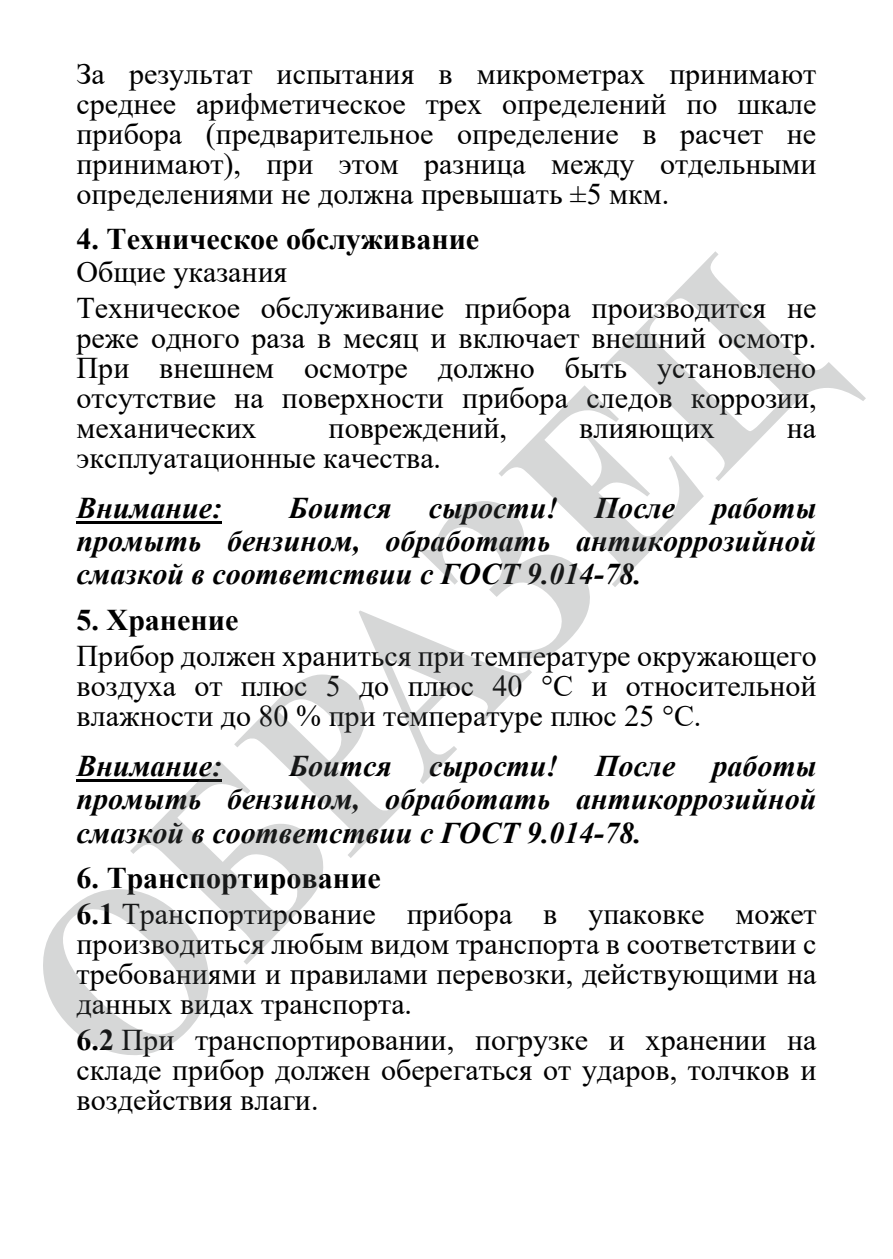
<style>
.page{position:relative;width:893px;height:1259px;background:#fff}
.page>*{position:absolute;margin:0;border:0;box-sizing:border-box;transform-origin:0 0}
.t1{font:30px/30px "Times New Roman";color:#000;text-align:justify}
.t2{font:italic 700 30px/33px "Times New Roman";color:#000;text-align:justify}
.t3{font:700 30px "Times New Roman";color:#000}
.s1{font-weight:700}
.s2{font-weight:700;color:#fff}
</style>
<div class="page">
<svg style="left:602px;top:251px;width:264px;height:230px"></svg>
<svg style="left:43px;top:385px;width:661px;height:670px"></svg>
<p class="t1" style="left:76px;top:58px;width:742px">За результат испытания в микрометрах принимают среднее арифметическое трех определений по шкале прибора (предварительное определение в расчет не принимают), при этом разница между отдельными определениями не должна превышать ±5 мкм.</p>
<p class="t3" style="left:76px;top:217px;width:404px">4. Техническое обслуживание</p>
<p class="t1" style="left:76px;top:252px;width:741px;line-height:36.3px">Общие указания<br>Техническое обслуживание прибора производится не</p>
<p class="t1" style="left:76px;top:322px;width:742px">реже одного раза в месяц и включает внешний осмотр.<br>При внешнем осмотре должно быть установлено отсутствие на поверхности прибора следов коррозии, механических</p>
<p class="t1" style="left:329px;top:412px;width:180px">повреждений,</p>
<p class="t1" style="left:579px;top:412px;width:137px">влияющих</p>
<p class="t1" style="left:787px;top:412px;width:31px">на</p>
<p class="t1" style="left:77px;top:442px;width:366px">эксплуатационные качества.</p>
<p class="t2" style="left:77px;top:491px;width:147px">Внимание:</p>
<p class="t2" style="left:76px;top:491px;width:742px;text-indent:212px">Боится сырости! После работы промыть бензином, обработать антикоррозийной смазкой в соответствии с ГОСТ 9.014-78.</p>
<p class="t3" style="left:77px;top:598px;width:164px">5. Хранение</p>
<p class="t1" style="left:77px;top:640px;width:742px">Прибор должен храниться при температуре окружающего воздуха от плюс 5 до плюс 40 С и относительной влажности до 80 % при температуре плюс 25 С.</p>
<p class="t2" style="left:77px;top:749px;width:147px">Внимание:</p>
<p class="t2" style="left:76px;top:749px;width:742px;text-indent:213px">Боится сырости! После работы промыть бензином, обработать антикоррозийной смазкой в соответствии с ГОСТ 9.014-78.</p>
<p class="t1" style="left:77px;top:859px;width:742px;line-height:36px"><span class="s1">6. Транспортирование<br>6.1</span><span class="s2">.</span>Транспортирование прибора в упаковке может</p>
<p class="t1" style="left:77px;top:928px;width:741px">производиться любым видом транспорта в соответствии с требованиями и правилами перевозки, действующими на данных видах транспорта.</p>
<p class="t1" style="left:77px;top:1024px;width:741px"><span class="s1">6.2</span><span class="s2">.</span>При транспортировании, погрузке и хранении на складе прибор должен оберегаться от ударов, толчков и воздействия влаги.</p>
</div>
